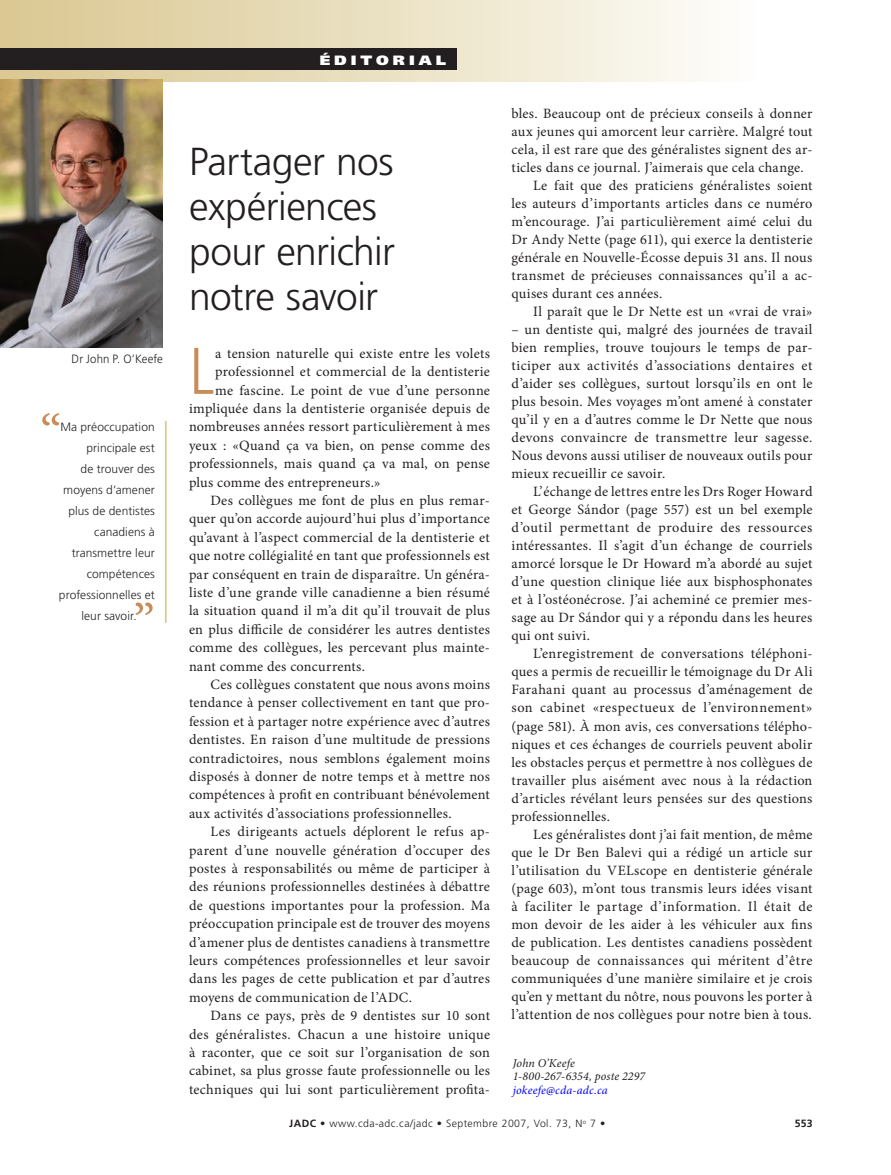
<style>
.page{position:relative;width:891px;height:1175px;background:#fff}
.page>*{position:absolute;margin:0;border:0;box-sizing:border-box;transform-origin:0 0}
._1_-body_minion_para{font:300 condensed 65.85px "Frutiger LT Std";color:#c98c58}
._1_-captions{font:54px "Minion Pro";color:#c98c58}
._1a-Lead_pages_Edit{font:300 39px/45px "Frutiger LT Std";letter-spacing:-.015em;color:#231f20}
._1-body_minion_fr{font:14.25px/18px "Minion Pro";letter-spacing:.02em;color:#231f20;text-align:justify}
._1_-body_minion_para-2{font:14.25px "Minion Pro";letter-spacing:.015em;color:#231f20}
.t1{font:900 13.5px "Frutiger LT Std";letter-spacing:.26em;color:#fff;scale:1.15 1}
._1_-captions-2{font:300 12px "Frutiger LT Std";letter-spacing:.01em;color:#262324}
._1_-Author_info_blur{font:italic 12px "Minion Pro";letter-spacing:.01em;color:#231f20}
._1_-Author_info_blur-2{font:italic 12px "Minion Pro";letter-spacing:.02em;color:#00f}
._1a-Lead_pages_-_Edi{font:300 12px "Frutiger LT Std";letter-spacing:.005em;color:#262324;scale:.95 1}
.t2{font:300 10.5px "Frutiger LT Std";letter-spacing:.04em;color:#231f20}
.t3{font:700 10.5px "Frutiger LT Std";color:#231f20}
.s1{font-weight:700}
</style>
<div class="page">
<div style="left:0;top:0;width:758px;height:81px;background:linear-gradient(to right,#d9c68f,#fdfdfa)"></div>
<div style="left:0;top:48px;width:457px;height:21px;background:#231f20"></div>
<img style="left:0;top:80px;width:162px;height:267px">
<hr style="left:165px;top:421px;width:1px;height:201px;background:#dbc893">
<p class="_1a-Lead_pages_-_Edi" style="left:72px;top:352px;width:98px">Dr John P. O’Keefe</p>
<p class="_1_-captions" style="left:40px;top:398px;width:23px">“</p>
<p class="_1_-captions-2" style="left:60px;top:420px;width:96px">Ma préoccupation</p>
<p class="_1_-captions-2" style="left:86px;top:441px;width:70px">principale est</p>
<p class="_1_-captions-2" style="left:81px;top:462px;width:76px">de trouver des</p>
<p class="_1_-captions-2" style="left:63px;top:483px;width:93px">moyens d’amener</p>
<p class="_1_-captions-2" style="left:68px;top:504px;width:88px">plus de dentistes</p>
<p class="_1_-captions-2" style="left:94px;top:525px;width:62px">canadiens à</p>
<p class="_1_-captions-2" style="left:72px;top:546px;width:85px">transmettre leur</p>
<p class="_1_-captions-2" style="left:87px;top:567px;width:70px">compétences</p>
<p class="_1_-captions-2" style="left:59px;top:588px;width:97px">professionnelles et</p>
<p class="_1_-captions-2" style="left:81px;top:609px;width:57px">leur savoir.</p>
<p class="_1_-captions" style="left:133px;top:587px;width:23px">”</p>
<p class="t1" style="left:320px;top:52px;width:111px">ÉDITORIAL</p>
<p class="_1a-Lead_pages_Edit" style="left:189px;top:140px;width:208px">Partager nos expériences pour enrichir notre savoir</p>
<p class="_1_-body_minion_para" style="left:189px;top:334px;width:27px">L</p>
<p class="_1_-body_minion_para-2" style="left:215px;top:344px;width:276px">a tension naturelle qui existe entre les volets</p>
<p class="_1_-body_minion_para-2" style="left:215px;top:362px;width:276px">professionnel et commercial de la dentisterie</p>
<p class="_1_-body_minion_para-2" style="left:215px;top:380px;width:276px">me fascine. Le point de vue d’une personne</p>
<p class="_1_-body_minion_para-2" style="left:189px;top:399px;width:303px">impliquée dans la dentisterie organisée depuis de</p>
<p class="_1_-body_minion_para-2" style="left:189px;top:417px;width:303px">nombreuses années ressort particulièrement à mes</p>
<p class="_1_-body_minion_para-2" style="left:189px;top:436px;width:303px">yeux : «Quand ça va bien, on pense comme des</p>
<p class="_1_-body_minion_para-2" style="left:189px;top:454px;width:303px">professionnels, mais quand ça va mal, on pense</p>
<p class="_1_-body_minion_para-2" style="left:189px;top:472px;width:193px">plus comme des entrepreneurs.»</p>
<p class="_1-body_minion_fr" style="left:189px;top:491px;width:303px;line-height:18.5px;text-indent:22px">Des collègues me font de plus en plus remar&shy;quer qu’on accorde aujourd’hui plus d’importance qu’avant à l’aspect commercial de la dentisterie et que notre collégialité en tant que professionnels est par conséquent en train de disparaître. Un généra&shy;liste d’une grande ville canadienne a bien résumé la situation quand il m’a dit qu’il trouvait de plus en plus difficile de considérer les autres dentistes comme des collègues, les percevant plus mainte&shy;nant comme des concurrents.</p>
<p class="_1-body_minion_fr" style="left:189px;top:675px;width:303px;line-height:18.5px;text-indent:22px">Ces collègues constatent que nous avons moins tendance à penser collectivement en tant que pro&shy;fession et à partager notre expérience avec d’autres dentistes. En raison d’une multitude de pressions contradictoires, nous semblons également moins disposés à donner de notre temps et à mettre nos compétences à profit en contribuant bénévolement aux activités d’associations professionnelles.</p>
<p class="_1-body_minion_fr" style="left:189px;top:822px;width:303px;line-height:18.5px;text-indent:22px">Les dirigeants actuels déplorent le refus ap&shy;parent d’une nouvelle génération d’occuper des postes à responsabilités ou même de participer à des réunions professionnelles destinées à débattre de questions importantes pour la profession. Ma préoccupation principale est de trouver des moyens d’amener plus de dentistes canadiens à transmettre leurs compétences professionnelles et leur savoir dans les pages de cette publication et par d’autres moyens de communication de l’ADC.</p>
<p class="_1-body_minion_fr" style="left:189px;top:1006px;width:303px;line-height:18.5px;text-indent:22px">Dans ce pays, près de 9 dentistes sur 10 sont des généralistes. Chacun a une histoire unique à raconter, que ce soit sur l’organisation de son cabinet, sa plus grosse faute professionnelle ou les techniques qui lui sont particulièrement profita-</p>
<p class="_1-body_minion_fr" style="left:512px;top:105px;width:303px">bles. Beaucoup ont de précieux conseils à donner aux jeunes qui amorcent leur carrière. Malgré tout cela, il est rare que des généralistes signent des ar&shy;ticles dans ce journal. J’aimerais que cela change.</p>
<p class="_1-body_minion_fr" style="left:512px;top:177px;width:303px;text-indent:22px">Le fait que des praticiens généralistes soient les auteurs d’importants articles dans ce numéro m’encourage. J’ai particulièrement aimé celui du Dr Andy Nette (page 611), qui exerce la dentisterie générale en Nouvelle-Écosse depuis 31 ans. Il nous transmet de précieuses connaissances qu’il a ac&shy;quises durant ces années.</p>
<p class="_1-body_minion_fr" style="left:533px;top:303px;width:281px">Il paraît que le Dr Nette est un «vrai de vrai»</p>
<p class="_1-body_minion_fr" style="left:512px;top:321px;width:303px">– un dentiste qui, malgré des journées de travail bien remplies, trouve toujours le temps de par&shy;ticiper aux activités d’associations dentaires et d’aider ses collègues, surtout lorsqu’ils en ont le plus besoin. Mes voyages m’ont amené à constater qu’il y en a d’autres comme le Dr Nette que nous devons convaincre de transmettre leur sagesse.<br>Nous devons aussi utiliser de nouveaux outils pour mieux recueillir ce savoir.</p>
<p class="_1-body_minion_fr" style="left:512px;top:483px;width:303px;text-indent:22px">L’échange de lettres entre les Drs Roger Howard et George Sándor (page 557) est un bel exemple d’outil permettant de produire des ressources intéressantes. Il s’agit d’un échange de courriels amorcé lorsque le Dr Howard m’a abordé au sujet d’une question clinique liée aux bisphosphonates et à l’ostéonécrose. J’ai acheminé ce premier mes&shy;sage au Dr Sándor qui y a répondu dans les heures qui ont suivi.</p>
<p class="_1-body_minion_fr" style="left:512px;top:645px;width:303px;text-indent:22px">L’enregistrement de conversations téléphoni&shy;ques a permis de recueillir le témoignage du Dr Ali Farahani quant au processus d’aménagement de son cabinet «respectueux de l’environnement» (page 581). À mon avis, ces conversations télépho&shy;niques et ces échanges de courriels peuvent abolir les obstacles perçus et permettre à nos collègues de travailler plus aisément avec nous à la rédaction d’articles révélant leurs pensées sur des questions professionnelles.</p>
<p class="_1-body_minion_fr" style="left:512px;top:825px;width:303px;text-indent:22px">Les généralistes dont j’ai fait mention, de même que le Dr Ben Balevi qui a rédigé un article sur l’utilisation du VELscope en dentisterie générale (page 603), m’ont tous transmis leurs idées visant à faciliter le partage d’information. Il était de mon devoir de les aider à les véhiculer aux fins de publication. Les dentistes canadiens possèdent beaucoup de connaissances qui méritent d’être communiquées d’une manière similaire et je crois qu’en y mettant du nôtre, nous pouvons les porter à l’attention de nos collègues pour notre bien à tous.</p>
<p class="_1_-Author_info_blur" style="left:513px;top:1054px;width:64px">John O’Keefe</p>
<p class="_1_-Author_info_blur" style="left:513px;top:1068px;width:134px">1-800-267-6354, poste 2297</p>
<p class="_1_-Author_info_blur-2" style="left:513px;top:1081px;width:97px">jokeefe@cda-adc.ca</p>
<p class="t2" style="left:289px;top:1117px;width:314px"><span class="s1">JADC •</span> www.cda-adc.ca/jadc • Septembre 2007, Vol. 73, N<sup>o</sup> 7 •</p>
<p class="t3" style="left:795px;top:1117px;width:19px">553</p>
</div>
